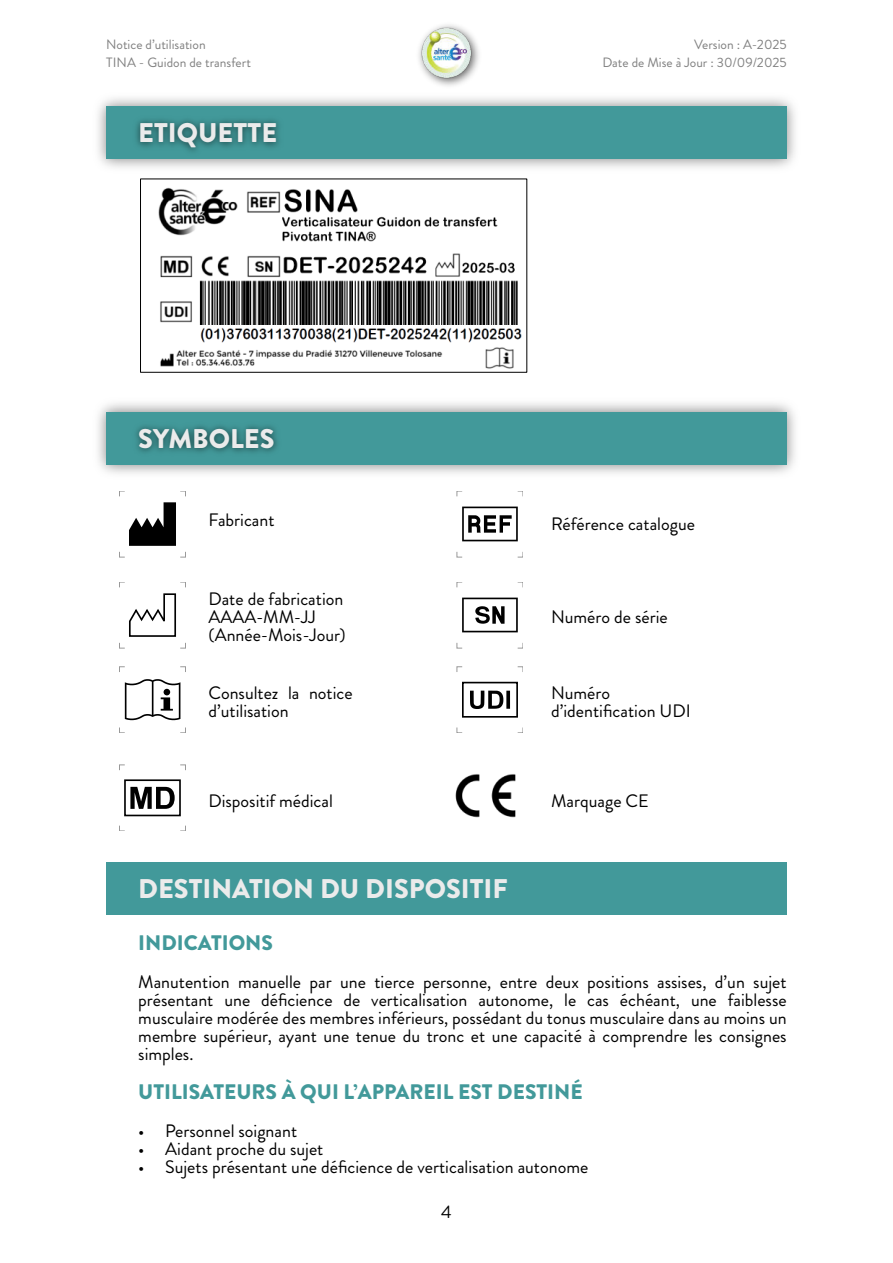
<style>
.page{position:relative;width:893px;height:1263px;background:#fff}
.page>*{position:absolute;margin:0;border:0;box-sizing:border-box;transform-origin:0 0}
.t1{font:900 27px "Brandon Grotesque";color:#ebebeb}
.t2{font:900 21px "Brandon Grotesque";color:#42999a}
.t3{font:18px/18px "Brandon Grotesque";color:#000}
.t4{font:13.5px/18px "Brandon Grotesque";color:#808080;text-align:right}
</style>
<div class="page">
<img style="left:418px;top:24px;width:61px;height:62px">
<div style="left:106px;top:412px;width:681px;height:53px;background:#42999a"></div>
<div style="left:106px;top:106px;width:681px;height:53px;background:#42999a"></div>
<svg style="left:470px;top:690px;width:40px;height:19px"></svg>
<div style="left:462px;top:682px;width:56px;height:36px;border:2px solid #000"></div>
<svg style="left:125px;top:679px;width:55px;height:41px"></svg>
<svg style="left:462px;top:507px;width:56px;height:34px"></svg>
<svg style="left:119px;top:582px;width:67px;height:66px"></svg>
<svg style="left:462px;top:598px;width:56px;height:34px"></svg>
<svg style="left:119px;top:491px;width:67px;height:66px"></svg>
<div style="left:124px;top:779px;width:57px;height:37px;border:2px solid #000"></div>
<svg style="left:130px;top:787px;width:45px;height:22px"></svg>
<img style="left:455px;top:774px;width:61px;height:44px">
<div style="left:106px;top:862px;width:681px;height:53px;background:#42999a"></div>
<img style="left:158px;top:187px;width:364px;height:182px">
<p class="t4" style="left:106px;top:36px;width:146px;text-align:left">Notice d’utilisation<br>TINA - Guidon de transfert</p>
<h1 class="t1" style="left:138px;top:117px;width:140px">ETIQUETTE</h1>
<h1 class="t1" style="left:138px;top:422px;width:138px">SYMBOLES</h1>
<p class="t3" style="left:209px;top:512px;width:68px">Fabricant</p>
<p class="t3" style="left:209px;top:591px;width:139px">Date de fabrication<br>AAAA-MM-JJ (Année-Mois-Jour)</p>
<p class="t3" style="left:209px;top:684px;width:146px">Consultez la notice d’utilisation</p>
<p class="t3" style="left:209px;top:792px;width:126px">Dispositif médical</p>
<p class="t4" style="left:602px;top:36px;width:186px">Version : A-2025<br>Date de Mise à Jour : 30/09/2025</p>
<p class="t3" style="left:551px;top:515px;width:145px">Référence catalogue</p>
<p class="t3" style="left:551px;top:609px;width:118px">Numéro de série</p>
<p class="t3" style="left:551px;top:684px;width:141px">Numéro d’identification UDI</p>
<p class="t3" style="left:551px;top:792px;width:99px">Marquage CE</p>
<h1 class="t1" style="left:138px;top:873px;width:371px">DESTINATION DU DISPOSITIF</h1>
<p class="t2" style="left:138px;top:930px;width:136px">INDICATIONS</p>
<p class="t3" style="left:138px;top:974px;width:650px;text-align:justify">Manutention manuelle par une tierce personne, entre deux positions assises, d’un sujet présentant une déficience de verticalisation autonome, le cas échéant, une faiblesse musculaire modérée des membres inférieurs, possédant du tonus musculaire dans au moins un membre supérieur, ayant une tenue du tronc et une capacité à comprendre les consignes simples.</p>
<p class="t2" style="left:138px;top:1079px;width:446px">UTILISATEURS À QUI L’APPAREIL EST DESTINÉ</p>
<p class="t3" style="left:138px;top:1123px;width:160px">• Personnel soignant</p>
<p class="t3" style="left:138px;top:1141px;width:187px">• Aidant proche du sujet</p>
<p class="t3" style="left:138px;top:1159px;width:452px">• Sujets présentant une déficience de verticalisation autonome</p>
<p class="t3" style="left:441px;top:1203px;width:12px">4</p>
</div>
